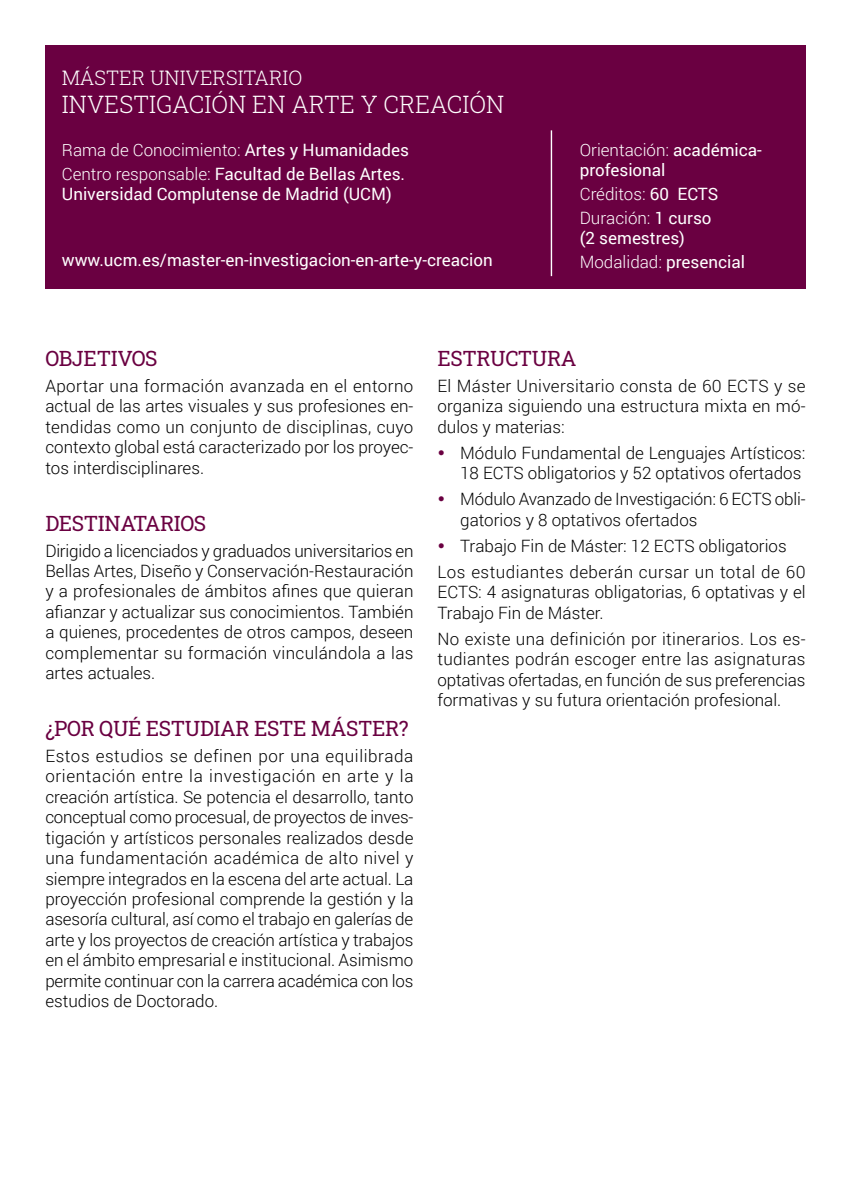
<style>
.page{position:relative;width:851px;height:1191px;background:#fff}
.page>*{position:absolute;margin:0;border:0;box-sizing:border-box;transform-origin:0 0}
.t1{font:300 24px "Roboto Slab";color:#fff}
.t2{font:21px "Roboto Slab";letter-spacing:-.02em;color:#6a0041}
.t3{font:300 20px "Roboto Slab";color:#fff}
.t4{font:300 17px/20.4px "Roboto";color:#000;text-align:justify}
.t5{font:17px/24px "Roboto";color:#fff}
.t6{font:300 17px/26px "Roboto";letter-spacing:.02em;color:#000;text-align:center}
.t7{font:300 17px/24px "Roboto";color:#fff}
.s1{font-weight:300}
.s2{font-weight:400}
</style>
<div class="page">
<div style="left:45px;top:45px;width:760px;height:244px;background:#6a0041"></div>
<hr style="left:550px;top:130px;width:2px;height:146px;background:#fff">
<p class="t3" style="left:62px;top:64px;width:242px">MÁSTER UNIVERSITARIO</p>
<h1 class="t1" style="left:62px;top:87px;width:444px">INVESTIGACIÓN EN ARTE Y CREACIÓN</h1>
<p class="t5" style="left:62px;top:137px;width:349px"><span class="s1">Rama de Conocimiento:</span> Artes y Humanidades<br><span class="s1">Centro responsable:</span> Facultad de Bellas Artes.</p>
<p class="t5" style="left:62px;top:181px;width:331px">Universidad Complutense de Madrid (UCM)</p>
<p class="t5" style="left:62px;top:247px;width:432px">www.ucm.es/master-en-investigacion-en-arte-y-creacion</p>
<p class="t5" style="left:579px;top:139px;width:183px;line-height:20px"><span class="s1">Orientación:</span> académica&shy;profesional</p>
<p class="t7" style="left:579px;top:181px;width:140px">Créditos: <span class="s2">60 ECTS<br></span>Duración: <span class="s2">1 curso</span></p>
<p class="t5" style="left:579px;top:225px;width:167px">(2 semestres)<br><span class="s1">Modalidad:</span> presencial</p>
<p class="t2" style="left:45px;top:344px;width:114px">OBJETIVOS</p>
<p class="t4" style="left:45px;top:375px;width:369px">Aportar una formación avanzada en el entorno actual de las artes visuales y sus profesiones en&shy;tendidas como un conjunto de disciplinas, cuyo contexto global está caracterizado por los proyec&shy;tos interdisciplinares.</p>
<p class="t2" style="left:45px;top:508px;width:162px">DESTINATARIOS</p>
<p class="t4" style="left:45px;top:540px;width:369px">Dirigido a licenciados y graduados universitarios en Bellas Artes, Diseño y Conservación-Restauración y a profesionales de ámbitos afines que quieran afianzar y actualizar sus conocimientos. También a quienes, procedentes de otros campos, deseen complementar su formación vinculándola a las artes actuales.</p>
<p class="t2" style="left:45px;top:714px;width:365px">¿POR QUÉ ESTUDIAR ESTE MÁSTER?</p>
<p class="t4" style="left:45px;top:745px;width:369px">Estos estudios se definen por una equilibrada orientación entre la investigación en arte y la creación artística. Se potencia el desarrollo, tanto conceptual como procesual, de proyectos de inves&shy;tigación y artísticos personales realizados desde una fundamentación académica de alto nivel y siempre integrados en la escena del arte actual. La proyección profesional comprende la gestión y la asesoría cultural, así como el trabajo en galerías de arte y los proyectos de creación artística y trabajos en el ámbito empresarial e institucional. Asimismo permite continuar con la carrera académica con los estudios de Doctorado.</p>
<p class="t2" style="left:437px;top:344px;width:141px">ESTRUCTURA</p>
<p class="t4" style="left:437px;top:375px;width:369px">El Máster Universitario consta de 60 ECTS y se organiza siguiendo una estructura mixta en mó&shy;dulos y materias:</p>
<p class="t4" style="left:460px;top:442px;width:347px">Módulo Fundamental de Lenguajes Artísticos:<br>18 ECTS obligatorios y 52 optativos ofertados</p>
<p class="t4" style="left:460px;top:488px;width:347px">Módulo Avanzado de Investigación: 6 ECTS obli&shy;gatorios y 8 optativos ofertados</p>
<p class="t6" style="left:437px;top:532px;width:369px">Trabajo Fin de Máster: 12 ECTS obligatorios<br>Los estudiantes deberán cursar un total de 60</p>
<p class="t4" style="left:437px;top:581px;width:369px">ECTS: 4 asignaturas obligatorias, 6 optativas y el<br>Trabajo Fin de Máster.</p>
<p class="t4" style="left:437px;top:628px;width:369px">No existe una definición por itinerarios. Los es&shy;tudiantes podrán escoger entre las asignaturas optativas ofertadas, en función de sus preferencias formativas y su futura orientación profesional.</p>
</div>
